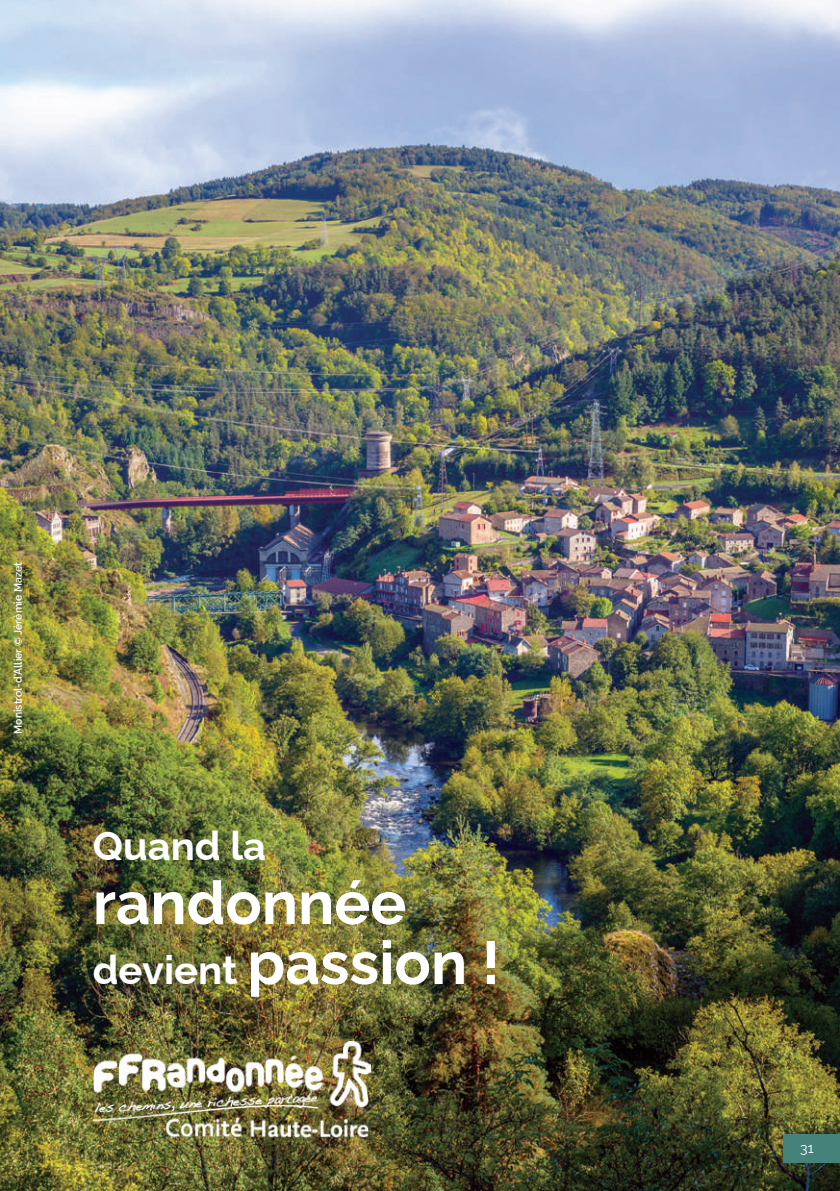
<style>
.page{position:relative;width:840px;height:1191px;background:#fff}
.page>*{position:absolute;margin:0;border:0;box-sizing:border-box;transform-origin:0 0}
.t1{font:700 60px/60px "Raleway";color:#fff}
.t2{font:700 40px "Raleway";color:#fff}
.t3{font:14px "Raleway";color:#fff}
.t4{font:600 11px "Raleway";color:#fff;scale:.95 1}
.s1{font-size:40px}
</style>
<div class="page">
<img style="left:0;top:0;width:839px;height:1191px">
<img style="left:94px;top:1041px;width:276px;height:100px">
<div style="left:782px;top:1134px;width:57px;height:28px;background:#45827a"></div>
<p class="t4" style="left:11px;top:733px;width:182px;rotate:-90deg">Monistrol-d’Allier © Jérémie Mazet</p>
<h2 class="t2" style="left:93px;top:814px;width:175px">Quand la</h2>
<h1 class="t1" style="left:93px;top:866px;width:408px">randonnée <span class="s1">devient</span> passion !</h1>
<p class="t3" style="left:799px;top:1136px;width:15px">31</p>
</div>
